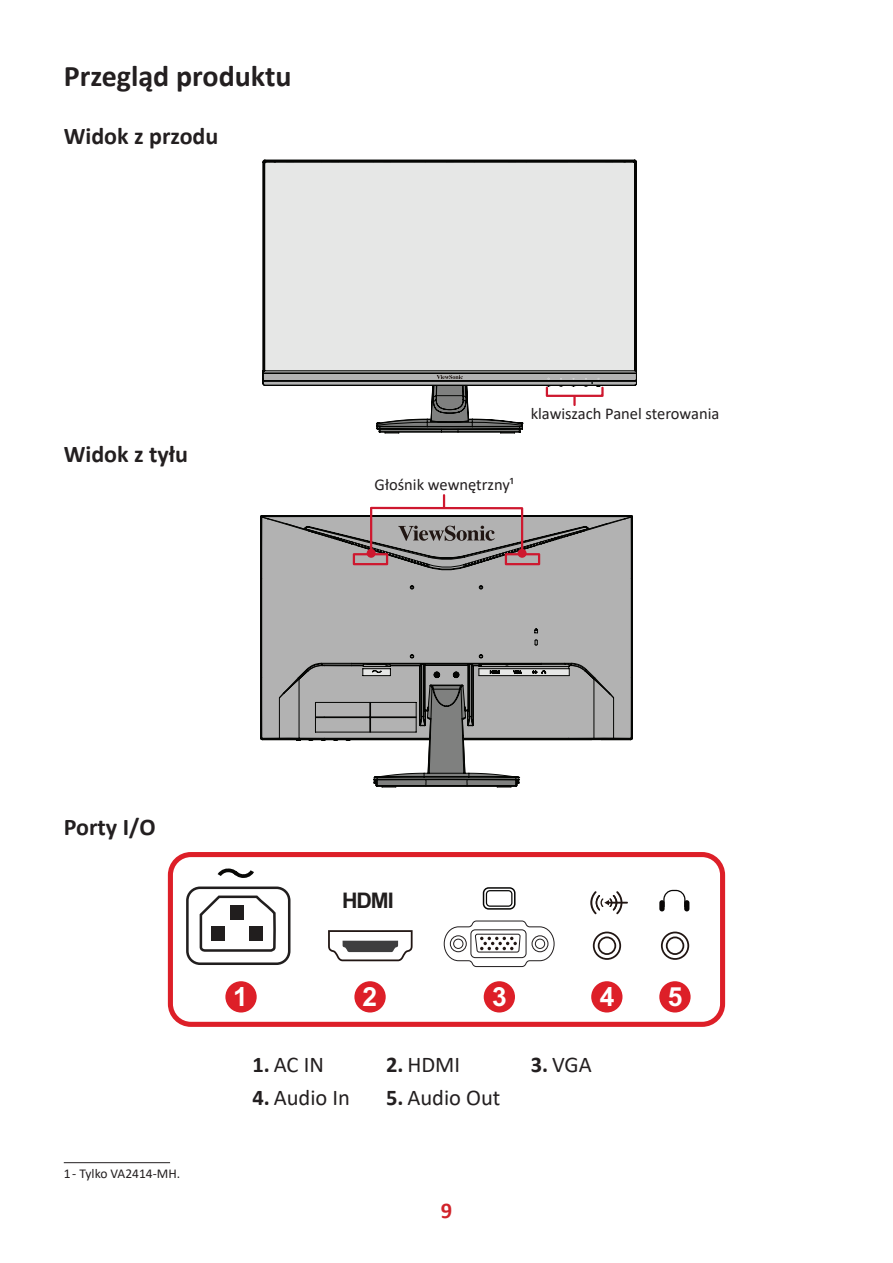
<style>
.page{position:relative;width:893px;height:1263px;background:#fff}
.page>*{position:absolute;margin:0;border:0;box-sizing:border-box;transform-origin:0 0}
.t1{font:700 30px "Calibri";color:#231f20}
.t2{font:700 26.4px "Arial";color:#fff}
.t3{font:700 24px "Calibri";color:#231f20}
.t4{font:22.5px "Calibri";color:#231f20}
.t5{font:700 22.5px "Calibri";color:#d1232a}
.t6{font:700 21.45px "Arial";color:#211e1e}
.t7{font:16.5px "Calibri";color:#231f20}
.t8{font:13.5px "Calibri";color:#231f20}
.s1{font-weight:700}
</style>
<div class="page">
<svg style="left:263px;top:160px;width:374px;height:270px;background:#dcdddc"></svg>
<svg style="left:377px;top:385px;width:146px;height:48px"></svg>
<svg style="left:437px;top:375px;width:26px;height:4px"></svg>
<svg style="left:584px;top:378px;width:16px;height:8px"></svg>
<svg style="left:546px;top:378px;width:4px;height:8px"></svg>
<div style="left:546px;top:387px;width:58px;height:10px;border:2px solid #ce182f"></div>
<svg style="left:573px;top:396px;width:3px;height:9px"></svg>
<svg style="left:546px;top:516px;width:86px;height:223px;background:#a7a7a7"></svg>
<svg style="left:261px;top:516px;width:54px;height:225px;background:#a8a8a8"></svg>
<svg style="left:315px;top:645px;width:231px;height:142px"></svg>
<hr style="left:64px;top:1162px;width:106px;height:1px;background:#231f20">
<svg style="left:312px;top:495px;width:262px;height:150px;background:#b1acad"></svg>
<div style="left:168px;top:852px;width:557px;height:175px;border:5px solid #dd1f28;border-radius:20px"></div>
<div style="left:354px;top:981px;width:32px;height:31px;background:#dd1f28;border-radius:16px"></div>
<div style="left:225px;top:981px;width:32px;height:31px;background:#dd1f28;border-radius:16px"></div>
<div style="left:484px;top:981px;width:31px;height:31px;background:#dd1f28;border-radius:50%"></div>
<div style="left:591px;top:981px;width:31px;height:31px;background:#dd1f28;border-radius:50%"></div>
<div style="left:659px;top:981px;width:32px;height:31px;background:#dd1f28;border-radius:50%"></div>
<svg style="left:328px;top:930px;width:85px;height:31px"></svg>
<svg style="left:483px;top:887px;width:32px;height:23px"></svg>
<svg style="left:590px;top:891px;width:38px;height:23px"></svg>
<svg style="left:661px;top:931px;width:28px;height:29px"></svg>
<svg style="left:593px;top:931px;width:28px;height:29px"></svg>
<div style="left:659px;top:900px;width:6px;height:11px;background:#090706;border-radius:3px"></div>
<div style="left:684px;top:900px;width:5px;height:11px;background:#090706;border-radius:3px"></div>
<svg style="left:663px;top:890px;width:22px;height:17px"></svg>
<svg style="left:199px;top:895px;width:77px;height:57px"></svg>
<div style="left:211px;top:926px;width:14px;height:14px;background:#211e1e"></div>
<div style="left:249px;top:926px;width:14px;height:14px;background:#211e1e"></div>
<div style="left:230px;top:905px;width:14px;height:15px;background:#211e1e"></div>
<svg style="left:217px;top:868px;width:37px;height:10px"></svg>
<div style="left:186px;top:886px;width:104px;height:79px;border:3px solid #211e1e;border-radius:13px"></div>
<svg style="left:444px;top:920px;width:111px;height:47px"></svg>
<h1 class="t1" style="left:64px;top:55px;width:229px">Przegląd produktu</h1>
<h3 class="t3" style="left:64px;top:119px;width:156px">Widok z przodu</h3>
<h3 class="t3" style="left:64px;top:437px;width:126px">Widok z tyłu</h3>
<p class="t7" style="left:531px;top:402px;width:190px">klawiszach Panel sterowania</p>
<p class="t7" style="left:375px;top:473px;width:141px">Głośnik wewnętrzny¹</p>
<h3 class="t3" style="left:64px;top:810px;width:93px">Porty I/O</h3>
<h3 class="t6" style="left:342px;top:885px;width:53px">HDMI</h3>
<h2 class="t2" style="left:233px;top:978px;width:16px">1</h2>
<h2 class="t2" style="left:362px;top:978px;width:16px">2</h2>
<h2 class="t2" style="left:492px;top:978px;width:16px">3</h2>
<h2 class="t2" style="left:600px;top:978px;width:16px">4</h2>
<h2 class="t2" style="left:668px;top:978px;width:16px">5</h2>
<p class="t8" style="left:64px;top:1164px;width:118px">1 - Tylko VA2414-MH.</p>
<h3 class="t4" style="left:252px;top:1048px;width:73px"><span class="s1">1.</span> AC IN</h3>
<h3 class="t4" style="left:386px;top:1048px;width:76px"><span class="s1">2.</span> HDMI</h3>
<h3 class="t4" style="left:531px;top:1048px;width:62px"><span class="s1">3.</span> VGA</h3>
<h3 class="t4" style="left:252px;top:1082px;width:99px"><span class="s1">4.</span> Audio In</h3>
<h3 class="t4" style="left:386px;top:1082px;width:116px"><span class="s1">5.</span> Audio Out</h3>
<h3 class="t5" style="left:441px;top:1194px;width:13px">9</h3>
</div>
